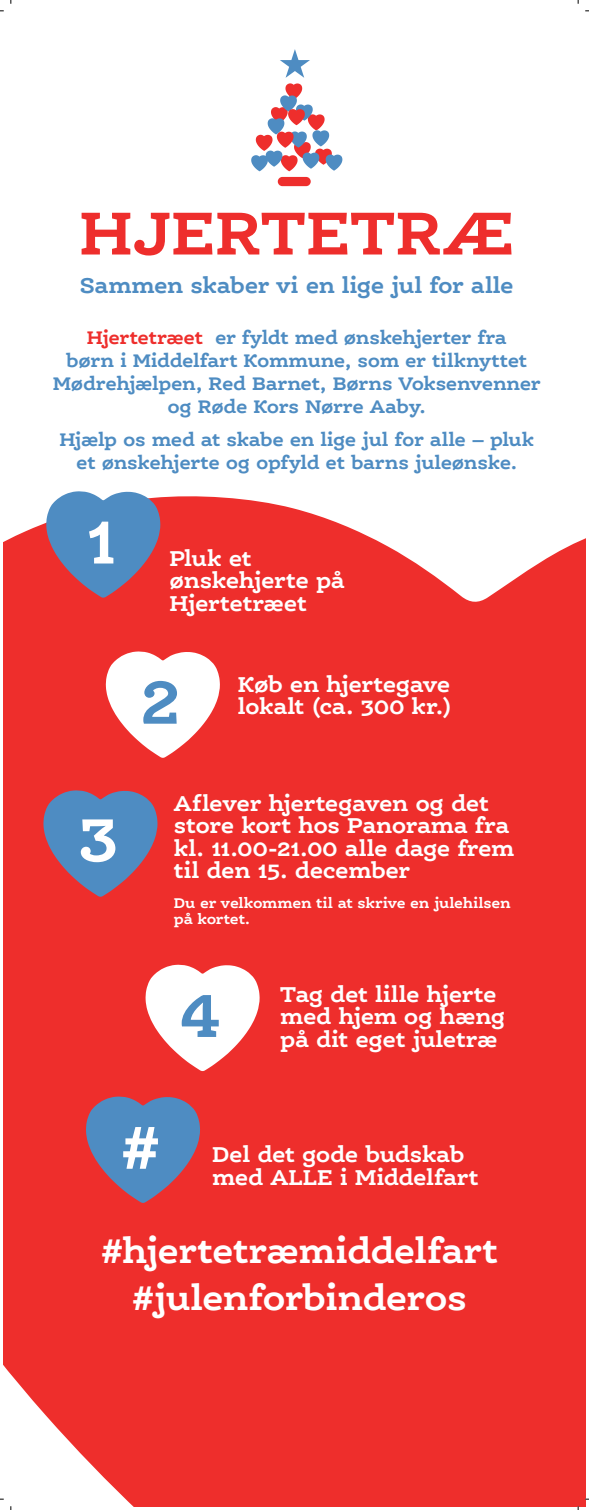
<style>
.page{position:relative;width:589px;height:1510px;background:#fff}
.page>*{position:absolute;margin:0;border:0;box-sizing:border-box;transform-origin:0 0}
.t1{font:700 64.42px "Ernestine Pro";color:#ee2e2c}
.t2{font:700 64.42px "Ernestine Pro";color:#fff}
.t3{font:700 64.42px "Ernestine Pro";color:#4e8cc2}
.t4{font:700 36.38px/46.4px "Ernestine Pro";letter-spacing:-.02em;color:#fff;text-align:center}
.t5{font:700 22.88px/22.5px "Ernestine Pro";letter-spacing:-.02em;color:#fff}
.t6{font:700 22.88px "Ernestine Pro";letter-spacing:-.02em;color:#4e8cc2}
.t7{font:700 19.38px/23px "Ernestine Pro";letter-spacing:-.02em;color:#4e8cc2;text-align:center}
.t8{font:700 15px/15.5px "Ernestine Pro";letter-spacing:-.015em;color:#fff}
.s1{color:#ee2e2c}
</style>
<div class="page">
<div style="left:4px;top:496px;width:581px;height:1010px;background:#ee2e2c"></div>
<svg style="left:46px;top:491px;width:114px;height:107px;background:#7b7ba1"></svg>
<svg style="left:43px;top:790px;width:114px;height:107px;background:#7a7197"></svg>
<svg style="left:86px;top:1097px;width:114px;height:106px;background:#797299"></svg>
<svg style="left:106px;top:651px;width:114px;height:107px"></svg>
<svg style="left:145px;top:965px;width:114px;height:106px"></svg>
<svg style="left:251px;top:49px;width:91px;height:122px"></svg>
<div style="left:278px;top:177px;width:33px;height:9px;background:#ee2e2c;border-radius:5px"></div>
<h1 class="t1" style="left:79px;top:191px;width:436px">HJERTETRÆ</h1>
<p class="t6" style="left:80px;top:271px;width:435px">Sammen skaber vi en lige jul for alle</p>
<p class="t7" style="left:53px;top:325px;width:489px"><span class="s1">Hjertetræet</span> er fyldt med ønskehjerter fra<br>børn i Middelfart Kommune, som er tilknyttet Mødrehjælpen, Red Barnet, Børns Voksenvenner og Røde Kors Nørre Aaby.</p>
<p class="t7" style="left:59px;top:427px;width:476px">Hjælp os med at skabe en lige jul for alle – pluk et ønskehjerte og opfyld et barns juleønske.</p>
<h1 class="t2" style="left:86px;top:500px;width:32px">1</h1>
<h1 class="t2" style="left:77px;top:798px;width:43px">3</h1>
<p class="t5" style="left:169px;top:546px;width:177px">Pluk et ønskehjerte på<br>Hjertetræet</p>
<h1 class="t3" style="left:140px;top:661px;width:42px">2</h1>
<p class="t5" style="left:238px;top:672px;width:215px">Køb en hjertegave lokalt (ca. 300 kr.)</p>
<p class="t5" style="left:174px;top:791px;width:342px">Aflever hjertegaven og det store kort hos Panorama fra kl. 11.00-21.00 alle dage frem til den 15. december</p>
<p class="t8" style="left:174px;top:895px;width:338px">Du er velkommen til at skrive en julehilsen på kortet.</p>
<h1 class="t3" style="left:178px;top:974px;width:45px">4</h1>
<p class="t5" style="left:280px;top:982px;width:226px">Tag det lille hjerte med hjem og hæng på dit eget juletræ</p>
<h1 class="t2" style="left:120px;top:1106px;width:42px">#</h1>
<p class="t5" style="left:212px;top:1143px;width:268px">Del det gode budskab med ALLE i Middelfart</p>
<h2 class="t4" style="left:101px;top:1227px;width:399px">#hjertetræmiddelfart #julenforbinderos</h2>
</div>
